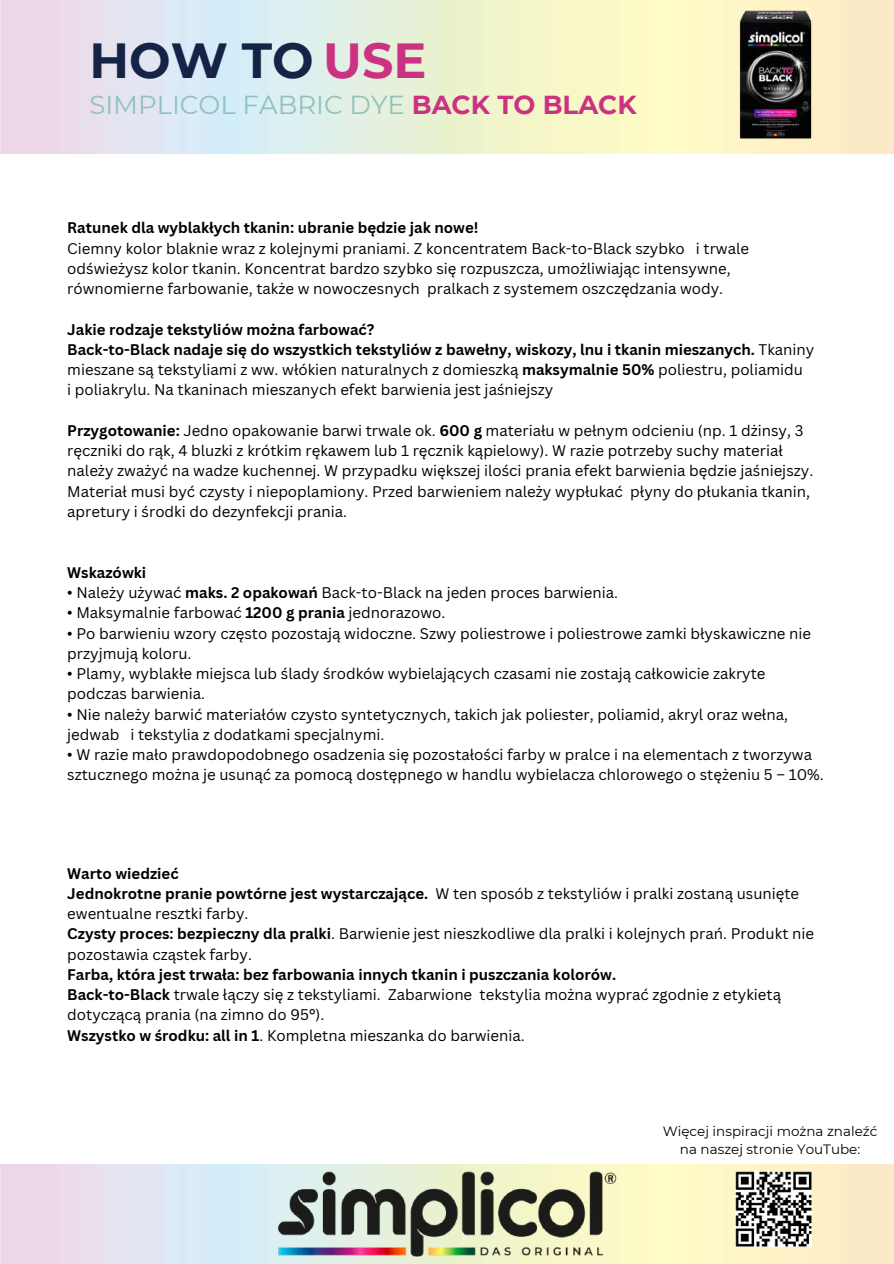
<style>
.page{position:relative;width:894px;height:1264px;background:#fff}
.page>*{position:absolute;margin:0;border:0;box-sizing:border-box;transform-origin:0 0}
.t1{font:700 49.2px "Montserrat";color:#142346}
.t2{font:25.95px "Montserrat";color:#91c1bc}
.t3{font:15px/20.2px "Canva Sans";color:#000}
.t4{font:700 15px "Canva Sans";color:#000}
.t5{font:13.5px/18px "Montserrat";color:#000;text-align:center}
.s1{color:#cc3282}
.s2{font-weight:700;color:#cc3282}
.s3{font-weight:700}
</style>
<div class="page">
<img style="left:700px;top:0;width:150px;height:150px">
<img style="left:0;top:1164px;width:893px;height:99px">
<img style="left:276px;top:1171px;width:341px;height:85px">
<img style="left:735px;top:1171px;width:75px;height:75px">
<h1 class="t1" style="left:89px;top:30px;width:338px">HOW TO <span class="s1">USE</span></h1>
<h2 class="t2" style="left:89px;top:89px;width:548px">SIMPLICOL FABRIC DYE <span class="s2">BACK TO BLACK</span></h2>
<p class="t4" style="left:67px;top:217px;width:412px">Ratunek dla wyblakłych tkanin: ubranie będzie jak nowe!</p>
<p class="t3" style="left:67px;top:238px;width:683px">Ciemny kolor blaknie wraz z kolejnymi praniami. Z koncentratem Back-to-Black szybko i trwale odświeżysz kolor tkanin. Koncentrat bardzo szybko się rozpuszcza, umożliwiając intensywne, równomierne farbowanie, także w nowoczesnych pralkach z systemem oszczędzania wody.</p>
<p class="t3" style="left:67px;top:319px;width:748px"><span class="s3">Jakie rodzaje tekstyliów można farbować?<br>Back-to-Black nadaje się do wszystkich tekstyliów z bawełny, wiskozy, lnu i tkanin mieszanych.</span> Tkaniny mieszane są tekstyliami z ww. włókien naturalnych z domieszką <span class="s3">maksymalnie 50%</span> poliestru, poliamidu<br>i poliakrylu. Na tkaninach mieszanych efekt barwienia jest jaśniejszy</p>
<p class="t3" style="left:67px;top:420px;width:747px"><span class="s3">Przygotowanie:</span> Jedno opakowanie barwi trwale ok. <span class="s3">600 g</span> materiału w pełnym odcieniu (np. 1 dżinsy, 3 ręczniki do rąk, 4 bluzki z krótkim rękawem lub 1 ręcznik kąpielowy). W razie potrzeby suchy materiał należy zważyć na wadze kuchennej. W przypadku większej ilości prania efekt barwienia będzie jaśniejszy.<br>Materiał musi być czysty i niepoplamiony. Przed barwieniem należy wypłukać płyny do płukania tkanin, apretury i środki do dezynfekcji prania.</p>
<p class="t4" style="left:67px;top:561px;width:80px">Wskazówki</p>
<p class="t3" style="left:67px;top:582px;width:552px">• Należy używać <span class="s3">maks. 2 opakowań</span> Back-to-Black na jeden proces barwienia.</p>
<p class="t3" style="left:67px;top:602px;width:379px">• Maksymalnie farbować <span class="s3">1200 g prania</span> jednorazowo.</p>
<p class="t3" style="left:67px;top:622px;width:745px">• Po barwieniu wzory często pozostają widoczne. Szwy poliestrowe i poliestrowe zamki błyskawiczne nie przyjmują koloru.</p>
<p class="t3" style="left:67px;top:663px;width:699px">• Plamy, wyblakłe miejsca lub ślady środków wybielających czasami nie zostają całkowicie zakryte podczas barwienia.</p>
<p class="t3" style="left:67px;top:703px;width:722px">• Nie należy barwić materiałów czysto syntetycznych, takich jak poliester, poliamid, akryl oraz wełna, jedwab i tekstylia z dodatkami specjalnymi.</p>
<p class="t3" style="left:67px;top:744px;width:757px">• W razie mało prawdopodobnego osadzenia się pozostałości farby w pralce i na elementach z tworzywa sztucznego można je usunąć za pomocą dostępnego w handlu wybielacza chlorowego o stężeniu 5 – 10%.</p>
<p class="t3" style="left:67px;top:862px;width:748px"><span class="s3">Warto wiedzieć<br>Jednokrotne pranie powtórne jest wystarczające.</span> W ten sposób z tekstyliów i pralki zostaną usunięte ewentualne resztki farby.<br><span class="s3">Czysty proces: bezpieczny dla pralki</span>. Barwienie jest nieszkodliwe dla pralki i kolejnych prań. Produkt nie pozostawia cząstek farby.</p>
<p class="t3" style="left:67px;top:963px;width:715px"><span class="s3">Farba, która jest trwała: bez farbowania innych tkanin i puszczania kolorów.<br>Back-to-Black</span> trwale łączy się z tekstyliami. Zabarwione tekstylia można wyprać zgodnie z etykietą dotyczącą prania (na zimno do 95°).<br><span class="s3">Wszystko w środku: all in 1</span>. Kompletna mieszanka do barwienia.</p>
<p class="t5" style="left:662px;top:1121px;width:216px">Więcej inspiracji można znaleźć na naszej stronie YouTube:</p>
</div>
